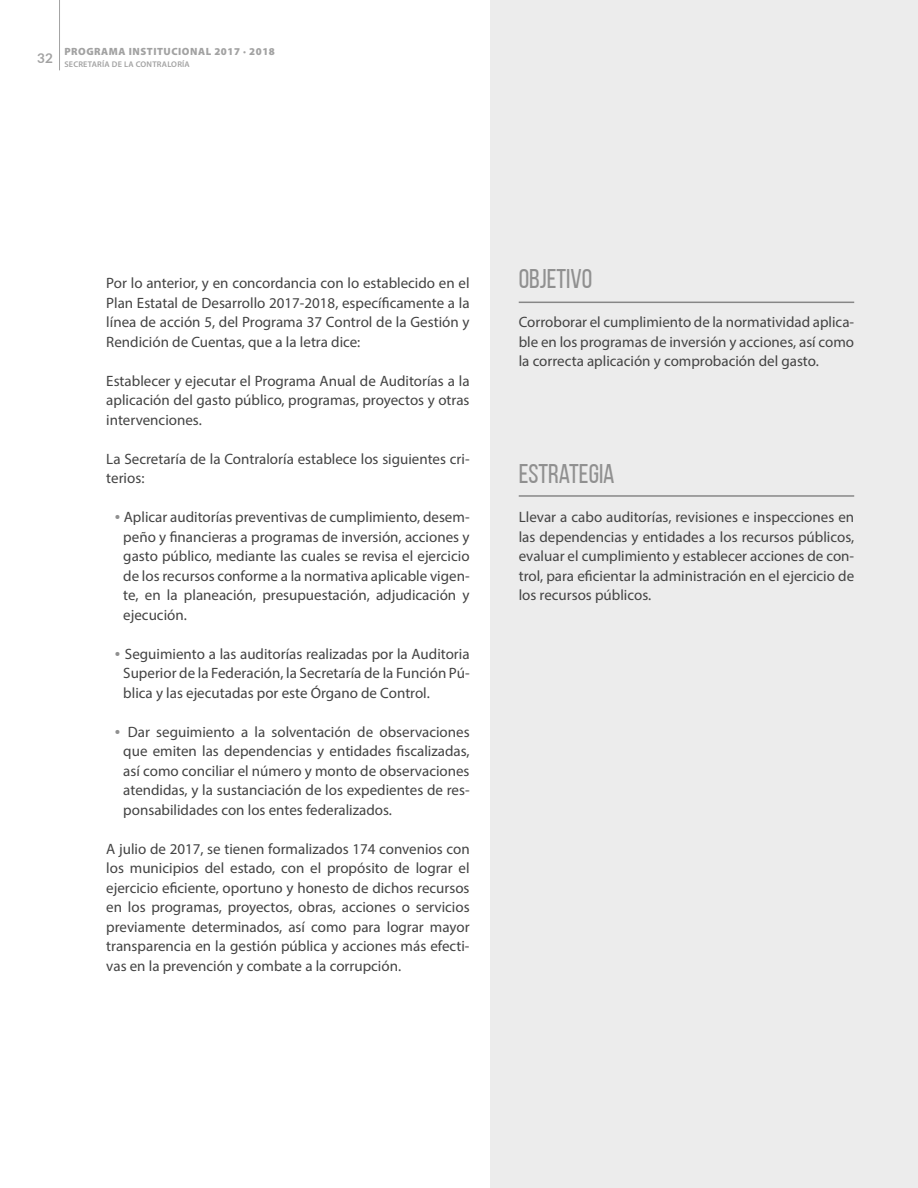
<style>
.page{position:relative;width:918px;height:1188px;background:#fff}
.page>*{position:absolute;margin:0;border:0;box-sizing:border-box;transform-origin:0 0}
.OBJETIVOS{font:27px "Bebas Neue";color:#909090}
.TEXTO{font:15px/19.5px "Myriad Pro";color:#434343;text-align:justify}
.t1{font:700 13.5px "Lato";color:#a2a2a2}
.t2{font:900 10.5px "Myriad Pro";letter-spacing:.05em;color:#a2a2a2}
.t3{font:600 8.25px "Myriad Pro";letter-spacing:.025em;color:#a2a2a2}
.s1{font-weight:900;font-size:19.5px;color:#909090}
</style>
<div class="page">
<hr style="left:59px;top:0;width:1px;height:70px;background:#a2a2a2">
<div style="left:491px;top:0;width:427px;height:1188px;background:#ececec"></div>
<hr style="left:519px;top:302px;width:335px;height:1px;background:#878787">
<hr style="left:519px;top:495px;width:335px;height:2px;background:#878787">
<p class="t1" style="left:37px;top:48px;width:17px">32</p>
<p class="t2" style="left:64px;top:45px;width:212px">PROGRAMA INSTITUCIONAL 2017 · 2018</p>
<p class="t3" style="left:64px;top:59px;width:127px">SECRETARÍA DE LA CONTRALORÍA</p>
<p class="TEXTO" style="left:106px;top:273px;width:365px">Por lo anterior, y en concordancia con lo establecido en el Plan Estatal de Desarrollo 2017-2018, específicamente a la línea de acción 5, del Programa 37 Control de la Gestión y Rendición de Cuentas, que a la letra dice:</p>
<p class="TEXTO" style="left:106px;top:370px;width:365px">Establecer y ejecutar el Programa Anual de Auditorías a la aplicación del gasto público, programas, proyectos y otras intervenciones.</p>
<p class="TEXTO" style="left:106px;top:448px;width:365px">La Secretaría de la Contraloría establece los siguientes cri&shy;terios:</p>
<p class="TEXTO" style="left:123px;top:507px;width:348px;text-indent:-9px"><span class="s1">·</span> Aplicar auditorías preventivas de cumplimiento, desem&shy;peño y financieras a programas de inversión, acciones y gasto público, mediante las cuales se revisa el ejercicio de los recursos conforme a la normativa aplicable vigen&shy;te, en la planeación, presupuestación, adjudicación y ejecución.</p>
<p class="TEXTO" style="left:123px;top:643px;width:348px;text-indent:-9px"><span class="s1">·</span> Seguimiento a las auditorías realizadas por la Auditoria Superior de la Federación, la Secretaría de la Función Pú&shy;blica y las ejecutadas por este Órgano de Control.</p>
<p class="TEXTO" style="left:123px;top:721px;width:348px;text-indent:-9px"><span class="s1">·</span> Dar seguimiento a la solventación de observaciones que emiten las dependencias y entidades fiscalizadas, así como conciliar el número y monto de observaciones atendidas, y la sustanciación de los expedientes de res&shy;ponsabilidades con los entes federalizados.</p>
<p class="TEXTO" style="left:106px;top:838px;width:365px">A julio de 2017, se tienen formalizados 174 convenios con los municipios del estado, con el propósito de lograr el ejercicio eficiente, oportuno y honesto de dichos recursos en los programas, proyectos, obras, acciones o servicios previamente determinados, así como para lograr mayor transparencia en la gestión pública y acciones más efecti&shy;vas en la prevención y combate a la corrupción.</p>
<p class="OBJETIVOS" style="left:519px;top:264px;width:75px">OBJETIVO</p>
<p class="TEXTO" style="left:519px;top:312px;width:337px">Corroborar el cumplimiento de la normatividad aplica&shy;ble en los programas de inversión y acciones, así como la correcta aplicación y comprobación del gasto.</p>
<p class="OBJETIVOS" style="left:519px;top:459px;width:97px">ESTRATEGIA</p>
<p class="TEXTO" style="left:519px;top:507px;width:337px">Llevar a cabo auditorías, revisiones e inspecciones en las dependencias y entidades a los recursos públicos, evaluar el cumplimiento y establecer acciones de con&shy;trol, para eficientar la administración en el ejercicio de los recursos públicos.</p>
</div>
